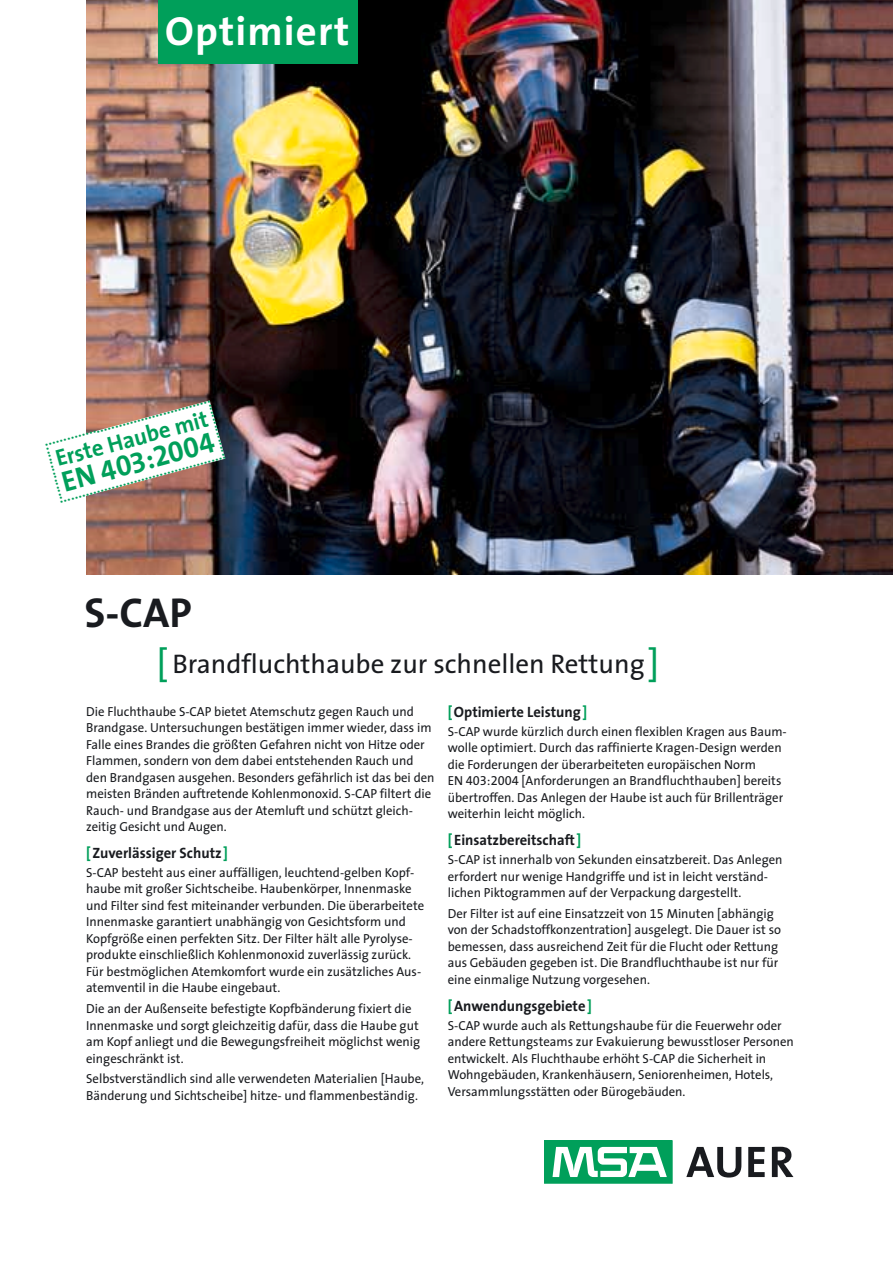
<style>
.page{position:relative;width:893px;height:1263px;background:#fff}
.page>*{position:absolute;margin:0;border:0;box-sizing:border-box;transform-origin:0 0}
.t1{font:700 42px "The Sans Spezial";color:#191b1f}
.t2{font:700 40.8px "The Sans Spezial";letter-spacing:.025em;color:#fff}
.t3{font:700 29.25px "The Sans Spezial";color:#009f5a}
.t4{font:27px "The Sans Spezial";color:#191b1f}
.t5{font:700 23.25px "The Sans Spezial";color:#009f5a}
.t6{font:700 15px "The Sans Spezial";color:#191b1f}
.t7{font:13.2px/16.5px "The Sans Spezial";color:#191b1f}
.t8{font:3px/3.6px "Zapf Dingbats";color:#009f5a;text-align:justify}
.s1{font-size:36px;color:#009f5a}
.s2{color:#009f5a}
</style>
<div class="page">
<svg style="left:686px;top:1147px;width:55px;height:31px"></svg>
<svg style="left:748px;top:1147px;width:16px;height:30px"></svg>
<svg style="left:771px;top:1147px;width:22px;height:30px"></svg>
<div style="left:544px;top:1141px;width:128px;height:42px;background:#009f5a"></div>
<svg style="left:552px;top:1147px;width:114px;height:30px"></svg>
<img style="left:86px;top:0;width:806px;height:574px">
<div style="left:158px;top:0;width:200px;height:64px;background:#009f5a"></div>
<svg style="left:86px;top:400px;width:139px;height:103px"></svg>
<h2 class="t2" style="left:165px;top:15px;width:186px">Optimiert</h2>
<p class="t8" style="left:45px;top:444px;width:172px;rotate:-15deg">●●●●●●●●●●●●●●●●●●●●●●●●●●●●●●●●●●●●●●●●●●●●●</p>
<p class="t8" style="left:60px;top:500px;width:172px;rotate:-15deg">●●●●●●●●●●●●●●●●●●●●●●●●●●●●●●●●●●●●●●●●●●●●●</p>
<p class="t8" style="left:209px;top:404px;width:4px;rotate:-15deg">● ● ● ● ● ● ● ● ● ● ● ● ● ● ●</p>
<h3 class="t5" style="left:54px;top:450px;width:158px;rotate:-15deg">Erste Haube mit</h3>
<h3 class="t3" style="left:59px;top:471px;width:158px;rotate:-15deg">EN 403:2004</h3>
<p class="t8" style="left:46px;top:447px;width:4px;rotate:-15deg">● ● ● ● ● ● ● ● ● ● ● ● ● ● ●</p>
<h1 class="t1" style="left:84px;top:596px;width:109px">S-CAP</h1>
<h3 class="t4" style="left:157px;top:654px;width:504px"><span class="s1">[</span> Brandfluchthaube zur schnellen Rettung<span class="s1">]</span></h3>
<p class="t7" style="left:86px;top:704px;width:350px">Die Fluchthaube S-CAP bietet Atemschutz gegen Rauch und Brandgase. Untersuchungen bestätigen immer wieder, dass im Falle eines Brandes die größten Gefahren nicht von Hitze oder Flammen, sondern von dem dabei entstehenden Rauch und den Brandgasen ausgehen. Besonders gefährlich ist das bei den meisten Bränden auftretende Kohlenmonoxid. S-CAP filtert die Rauch- und Brandgase aus der Atemluft und schützt gleich&shy;zeitig Gesicht und Augen.</p>
<p class="t6" style="left:86px;top:847px;width:143px"><span class="s2">[</span>Zuverlässiger Schutz<span class="s2">]</span></p>
<p class="t7" style="left:86px;top:866px;width:339px">S-CAP besteht aus einer auffälligen, leuchtend-gelben Kopf&shy;haube mit großer Sichtscheibe. Haubenkörper, Innenmaske und Filter sind fest miteinander verbunden. Die überarbeitete Innenmaske garantiert unabhängig von Gesichtsform und Kopfgröße einen perfekten Sitz. Der Filter hält alle Pyrolyse&shy;produkte einschließlich Kohlenmonoxid zuverlässig zurück.<br>Für bestmöglichen Atemkomfort wurde ein zusätzliches Aus&shy;atemventil in die Haube eingebaut.</p>
<p class="t7" style="left:86px;top:1002px;width:335px">Die an der Außenseite befestigte Kopfbänderung fixiert die Innenmaske und sorgt gleichzeitig dafür, dass die Haube gut am Kopf anliegt und die Bewegungsfreiheit möglichst wenig eingeschränkt ist.</p>
<p class="t7" style="left:86px;top:1072px;width:339px">Selbstverständlich sind alle verwendeten Materialien [Haube,<br>Bänderung und Sichtscheibe] hitze- und flammenbeständig.</p>
<p class="t6" style="left:448px;top:706px;width:141px"><span class="s2">[</span>Optimierte Leistung<span class="s2">]</span></p>
<p class="t7" style="left:448px;top:724px;width:340px">S-CAP wurde kürzlich durch einen flexiblen Kragen aus Baum&shy;wolle optimiert. Durch das raffinierte Kragen-Design werden die Forderungen der überarbeiteten europäischen Norm<br>EN 403:2004 [Anforderungen an Brandfluchthauben] bereits übertroffen. Das Anlegen der Haube ist auch für Brillenträger weiterhin leicht möglich.</p>
<p class="t6" style="left:448px;top:834px;width:135px"><span class="s2">[</span>Einsatzbereitschaft<span class="s2">]</span></p>
<p class="t7" style="left:448px;top:853px;width:336px">S-CAP ist innerhalb von Sekunden einsatzbereit. Das Anlegen erfordert nur wenige Handgriffe und ist in leicht verständ&shy;lichen Piktogrammen auf der Verpackung dargestellt.</p>
<p class="t7" style="left:448px;top:906px;width:335px">Der Filter ist auf eine Einsatzzeit von 15 Minuten [abhängig von der Schadstoffkonzentration] ausgelegt. Die Dauer ist so bemessen, dass ausreichend Zeit für die Flucht oder Rettung aus Gebäuden gegeben ist. Die Brandfluchthaube ist nur für eine einmalige Nutzung vorgesehen.</p>
<p class="t6" style="left:448px;top:1000px;width:146px"><span class="s2">[</span>Anwendungsgebiete<span class="s2">]</span></p>
<p class="t7" style="left:448px;top:1018px;width:347px">S-CAP wurde auch als Rettungshaube für die Feuerwehr oder andere Rettungsteams zur Evakuierung bewusstloser Personen entwickelt. Als Fluchthaube erhöht S-CAP die Sicherheit in Wohngebäuden, Krankenhäusern, Seniorenheimen, Hotels, Versammlungsstätten oder Bürogebäuden.</p>
</div>
